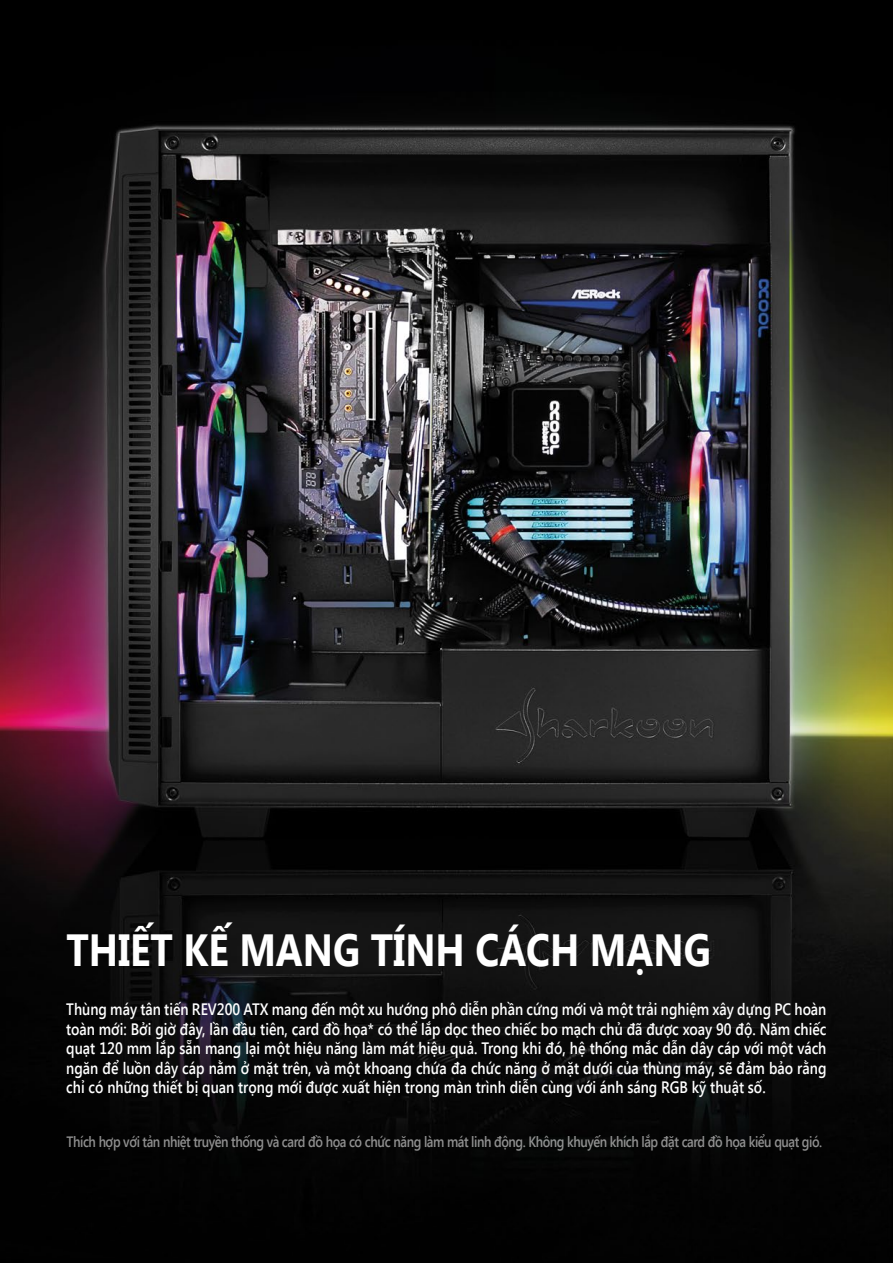
<style>
.page{position:relative;width:893px;height:1263px;background:#fff}
.page>*{position:absolute;margin:0;border:0;box-sizing:border-box;transform-origin:0 0}
.t1{font:700 45px "Segoe UI";color:#fff;scale:.85 1}
.t2{font:600 16.5px/19.5px "Segoe UI";color:#fff;text-align:justify;scale:.85 1}
.t3{font:600 15px "Segoe UI";letter-spacing:-.035em;color:#fff;scale:.85 1}
</style>
<div class="page">
<img style="left:0;top:0;width:893px;height:1263px">
<h1 class="t1" style="left:66px;top:918px;width:760px">THIẾT KẾ MANG TÍNH CÁCH MẠNG</h1>
<p class="t2" style="left:66px;top:999px;width:896px">Thùng máy tân tiến REV200 ATX mang đến một xu hướng phô diễn phần cứng mới và một trải nghiệm xây dựng PC hoàn toàn mới: Bởi giờ đây, lần đầu tiên, card đồ họa* có thể lắp dọc theo chiếc bo mạch chủ đã được xoay 90 độ. Năm chiếc quạt 120 mm lắp sẵn mang lại một hiệu năng làm mát hiệu quả. Trong khi đó, hệ thống mắc dẫn dây cáp với một vách ngăn để luồn dây cáp nằm ở mặt trên, và một khoang chứa đa chức năng ở mặt dưới của thùng máy, sẽ đảm bảo rằng chỉ có những thiết bị quan trọng mới được xuất hiện trong màn trình diễn cùng với ánh sáng RGB kỹ thuật số.</p>
<p class="t3" style="left:67px;top:1132px;width:890px">Thích hợp với tản nhiệt truyền thống và card đồ họa có chức năng làm mát linh động. Không khuyến khích lắp đặt card đồ họa kiểu quạt gió.</p>
</div>
